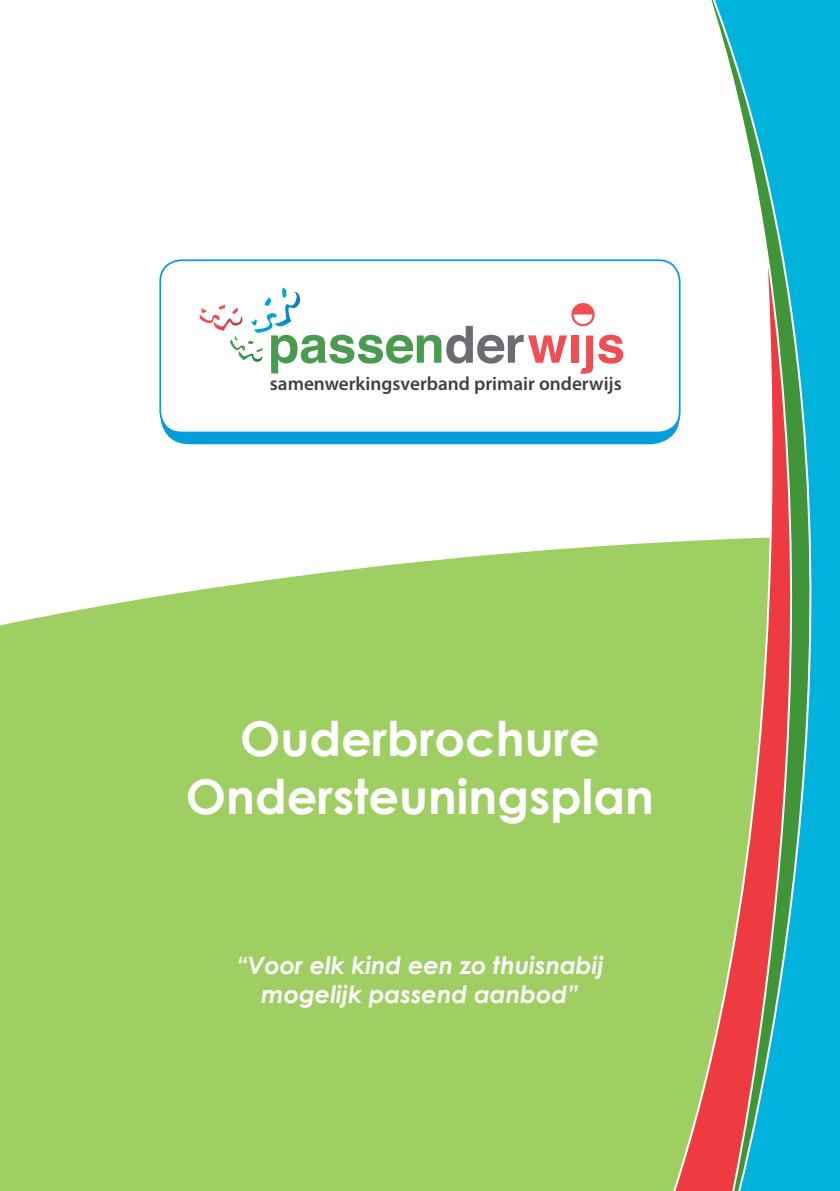
<style>
.page{position:relative;width:840px;height:1191px;background:#fff}
.page>*{position:absolute;margin:0;border:0;box-sizing:border-box;transform-origin:0 0}
.t1{font:700 48px/57.6px "Century Gothic";color:#fff;text-align:center}
.t2{font:italic 700 24px/28.8px "Century Gothic";color:#fff;text-align:center}
.t3{font:600 19.2px "Myriad Pro";color:#3e4144}
</style>
<div class="page">
<div style="left:0;top:542px;width:660px;height:649px;background:#9fce62"></div>
<div style="left:160px;top:272px;width:519px;height:172px;background:#069ddc;border-radius:29px"></div>
<div style="left:160px;top:260px;width:519px;height:172px;background:#fff;border-radius:21px"></div>
<div style="left:159px;top:259px;width:521px;height:174px;border:2px solid #069ddc;border-radius:21px"></div>
<svg style="left:199px;top:287px;width:367px;height:86px"></svg>
<div style="left:571px;top:335px;width:7px;height:28px;background:#ef4f52"></div>
<svg style="left:580px;top:335px;width:43px;height:39px"></svg>
<div style="left:571px;top:303px;width:23px;height:23px;border:2px solid #ef4f52;border-radius:50%"></div>
<svg style="left:572px;top:304px;width:21px;height:10px"></svg>
<svg style="left:660px;top:259px;width:43px;height:932px;fill:#9fce62"></svg>
<svg style="left:703px;top:0;width:136px;height:1191px"></svg>
<p class="t3" style="left:270px;top:371px;width:353px">samenwerkingsverband primair onderwijs</p>
<h1 class="t1" style="left:186px;top:709px;width:469px">Ouderbrochure<br>Ondersteuningsplan</h1>
<p class="t2" style="left:236px;top:950px;width:369px">“Voor elk kind een zo thuisnabij mogelijk passend aanbod”</p>
</div>
